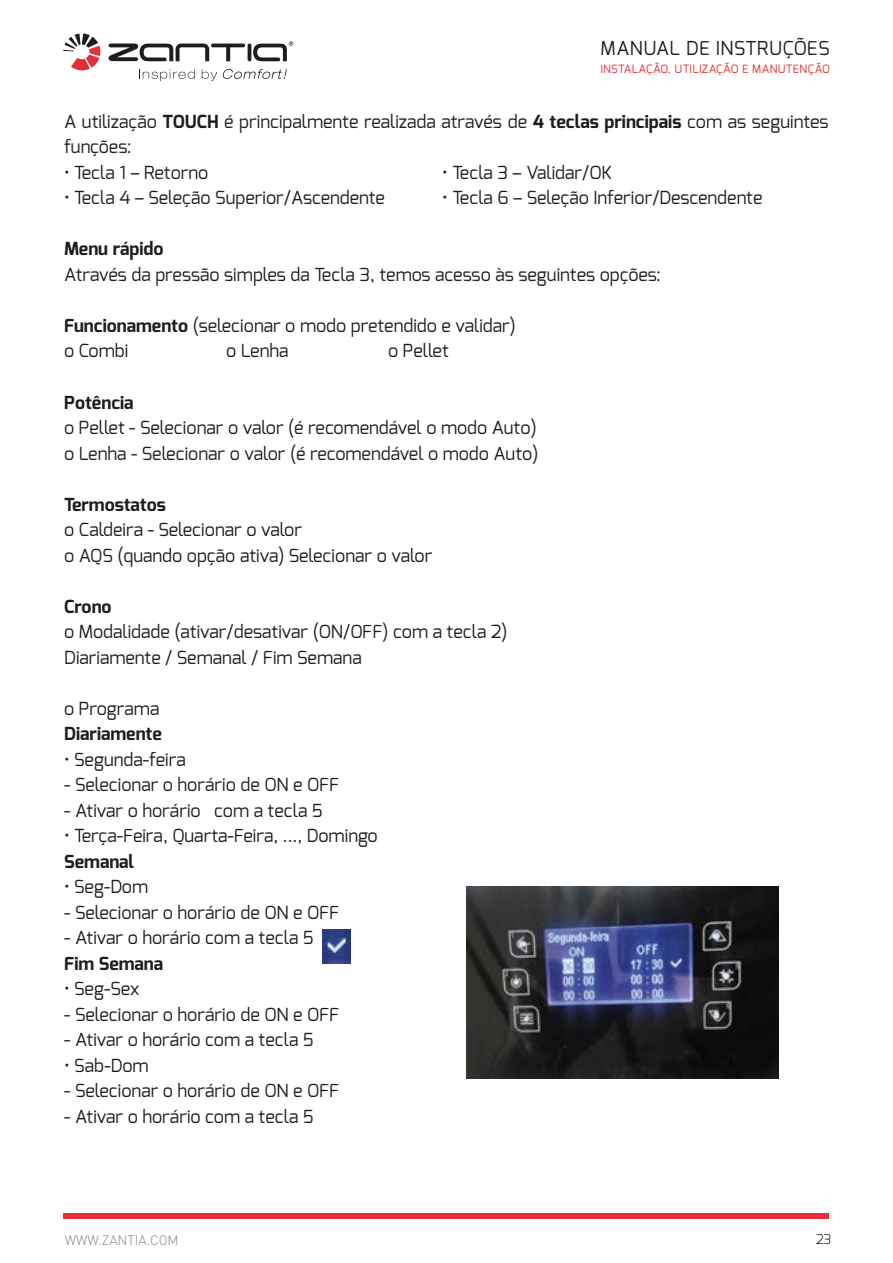
<style>
.page{position:relative;width:893px;height:1263px;background:#fff}
.page>*{position:absolute;margin:0;border:0;box-sizing:border-box;transform-origin:0 0}
.t1{font:19.2px "Exo";letter-spacing:.03em;color:#1d1d1b}
.t2{font:18px/25.5px "Exo";color:#1d1d1b}
.t3{font:700 18px "Exo";color:#1d1d1b}
.t4{font:300 13.5px "DIN";color:#878787}
.t5{font:300 13.5px "Exo";color:#1d1d1b}
.t6{font:11.4px "Exo";letter-spacing:.03em;color:#e62e39}
.s1{font-weight:700}
</style>
<div class="page">
<svg style="left:142px;top:69px;width:53px;height:12px"></svg>
<svg style="left:202px;top:69px;width:15px;height:12px"></svg>
<svg style="left:223px;top:69px;width:64px;height:10px"></svg>
<svg style="left:253px;top:41px;width:40px;height:20px"></svg>
<hr style="left:248px;top:44px;width:3px;height:17px;background:#1d1d1b;border-radius:2px">
<hr style="left:211px;top:44px;width:34px;height:3px;background:#1d1d1b;border-radius:2px">
<svg style="left:63px;top:34px;width:38px;height:37px"></svg>
<svg style="left:108px;top:43px;width:101px;height:18px"></svg>
<div style="left:64px;top:1214px;width:765px;height:5px;background:#e62e39"></div>
<img style="left:466px;top:887px;width:313px;height:191px">
<img style="left:322px;top:929px;width:28px;height:35px">
<p class="t1" style="left:600px;top:36px;width:231px">MANUAL DE INSTRUÇÕES</p>
<p class="t6" style="left:600px;top:62px;width:231px">INSTALAÇÃO, UTILIZAÇÃO E MANUTENÇÃO</p>
<p class="t2" style="left:64px;top:109px;width:766px">A utilização <span class="s1">TOUCH</span> é principalmente realizada através de <span class="s1">4 teclas principais</span> com as seguintes funções:</p>
<p class="t2" style="left:64px;top:160px;width:146px">• Tecla 1 – Retorno</p>
<p class="t2" style="left:442px;top:160px;width:171px">• Tecla 3 – Validar/OK</p>
<p class="t2" style="left:64px;top:185px;width:322px">• Tecla 4 – Seleção Superior/Ascendente</p>
<p class="t2" style="left:442px;top:185px;width:322px">• Tecla 6 – Seleção Inferior/Descendente</p>
<p class="t3" style="left:64px;top:237px;width:101px">Menu rápido</p>
<p class="t2" style="left:64px;top:262px;width:598px">Através da pressão simples da Tecla 3, temos acesso às seguintes opções:</p>
<p class="t2" style="left:64px;top:313px;width:453px"><span class="s1">Funcionamento</span> (selecionar o modo pretendido e validar) o Combi</p>
<p class="t2" style="left:226px;top:338px;width:64px">o Lenha</p>
<p class="t2" style="left:388px;top:338px;width:62px">o Pellet</p>
<p class="t3" style="left:64px;top:390px;width:71px">Potência</p>
<p class="t2" style="left:64px;top:415px;width:476px">o Pellet - Selecionar o valor (é recomendável o modo Auto) o Lenha - Selecionar o valor (é recomendável o modo Auto)</p>
<p class="t3" style="left:64px;top:492px;width:103px">Termostatos</p>
<p class="t2" style="left:64px;top:517px;width:370px">o Caldeira - Selecionar o valor<br>o AQS (quando opção ativa) Selecionar o valor</p>
<p class="t3" style="left:64px;top:595px;width:49px">Crono</p>
<p class="t2" style="left:64px;top:619px;width:445px">o Modalidade (ativar/desativar (ON/OFF) com a tecla 2)<br>Diariamente / Semanal / Fim Semana</p>
<p class="t2" style="left:64px;top:695px;width:97px">o Programa</p>
<p class="t3" style="left:64px;top:722px;width:99px">Diariamente</p>
<p class="t2" style="left:64px;top:746px;width:123px">• Segunda-feira</p>
<p class="t2" style="left:64px;top:772px;width:277px">- Selecionar o horário de ON e OFF</p>
<p class="t2" style="left:64px;top:797px;width:260px">- Ativar o horário com a tecla 5</p>
<p class="t2" style="left:64px;top:823px;width:315px">• Terça-Feira, Quarta-Feira, …, Domingo</p>
<p class="t3" style="left:64px;top:850px;width:72px">Semanal</p>
<p class="t2" style="left:64px;top:874px;width:86px">• Seg-Dom</p>
<p class="t2" style="left:64px;top:899px;width:277px">- Selecionar o horário de ON e OFF</p>
<p class="t2" style="left:64px;top:925px;width:251px">- Ativar o horário com a tecla 5</p>
<p class="t3" style="left:64px;top:952px;width:100px">Fim Semana</p>
<p class="t2" style="left:64px;top:976px;width:77px">• Seg-Sex</p>
<p class="t2" style="left:64px;top:1001px;width:277px">- Selecionar o horário de ON e OFF</p>
<p class="t2" style="left:64px;top:1027px;width:251px">- Ativar o horário com a tecla 5</p>
<p class="t2" style="left:64px;top:1052px;width:86px">• Sab-Dom</p>
<p class="t2" style="left:64px;top:1078px;width:277px">- Selecionar o horário de ON e OFF</p>
<p class="t2" style="left:64px;top:1103px;width:251px">- Ativar o horário com a tecla 5</p>
<p class="t4" style="left:65px;top:1232px;width:115px">WWW.ZANTIA.COM</p>
<p class="t5" style="left:816px;top:1230px;width:17px">23</p>
</div>
